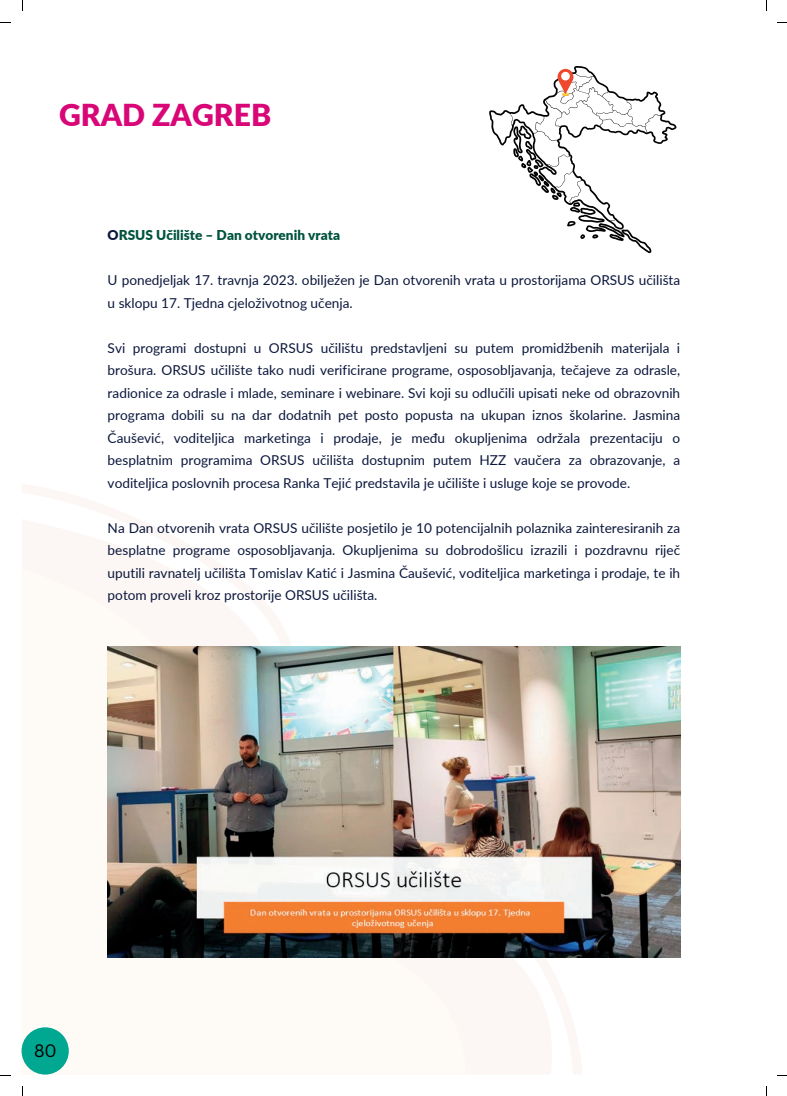
<style>
.page{position:relative;width:787px;height:1096px;background:#fff}
.page>*{position:absolute;margin:0;border:0;box-sizing:border-box;transform-origin:0 0}
.t1{font:900 30.25px "Lato";color:#d80676}
.t2{font:17.5px "Canva Sans";color:#000}
.t3{font:13.62px/22.5px "Lato";color:#0b173c;text-align:justify}
.t4{font:900 13.62px "Lato";color:#00533d}
.s1{color:#0b173c}
</style>
<div class="page">
<svg style="left:22px;top:484px;width:560px;height:590px;fill:#fefaf6"></svg>
<img style="left:107px;top:646px;width:573px;height:311px">
<div style="left:22px;top:1027px;width:47px;height:47px;background:#00a791;border-radius:50%"></div>
<svg style="left:489px;top:66px;width:188px;height:187px"></svg>
<div style="left:561px;top:72px;width:9px;height:8px;background:#fff;border-radius:50%"></div>
<p class="t1" style="left:59px;top:96px;width:214px">GRAD ZAGREB</p>
<p class="t4" style="left:108px;top:227px;width:234px"><span class="s1">O</span>RSUS Učilište – Dan otvorenih vrata</p>
<p class="t3" style="left:108px;top:268px;width:574px">U ponedjeljak 17. travnja 2023. obilježen je Dan otvorenih vrata u prostorijama ORSUS učilišta u sklopu 17. Tjedna cjeloživotnog učenja.</p>
<p class="t3" style="left:108px;top:336px;width:574px">Svi programi dostupni u ORSUS učilištu predstavljeni su putem promidžbenih materijala i brošura. ORSUS učilište tako nudi verificirane programe, osposobljavanja, tečajeve za odrasle, radionice za odrasle i mlade, seminare i webinare. Svi koji su odlučili upisati neke od obrazovnih programa dobili su na dar dodatnih pet posto popusta na ukupan iznos školarine. Jasmina Čaušević, voditeljica marketinga i prodaje, je među okupljenima održala prezentaciju o besplatnim programima ORSUS učilišta dostupnim putem HZZ vaučera za obrazovanje, a voditeljica poslovnih procesa Ranka Tejić predstavila je učilište i usluge koje se provode.</p>
<p class="t3" style="left:108px;top:516px;width:574px">Na Dan otvorenih vrata ORSUS učilište posjetilo je 10 potencijalnih polaznika zainteresiranih za besplatne programe osposobljavanja. Okupljenima su dobrodošlicu izrazili i pozdravnu riječ uputili ravnatelj učilišta Tomislav Katić i Jasmina Čaušević, voditeljica marketinga i prodaje, te ih potom proveli kroz prostorije ORSUS učilišta.</p>
<p class="t2" style="left:34px;top:1038px;width:24px">80</p>
</div>
